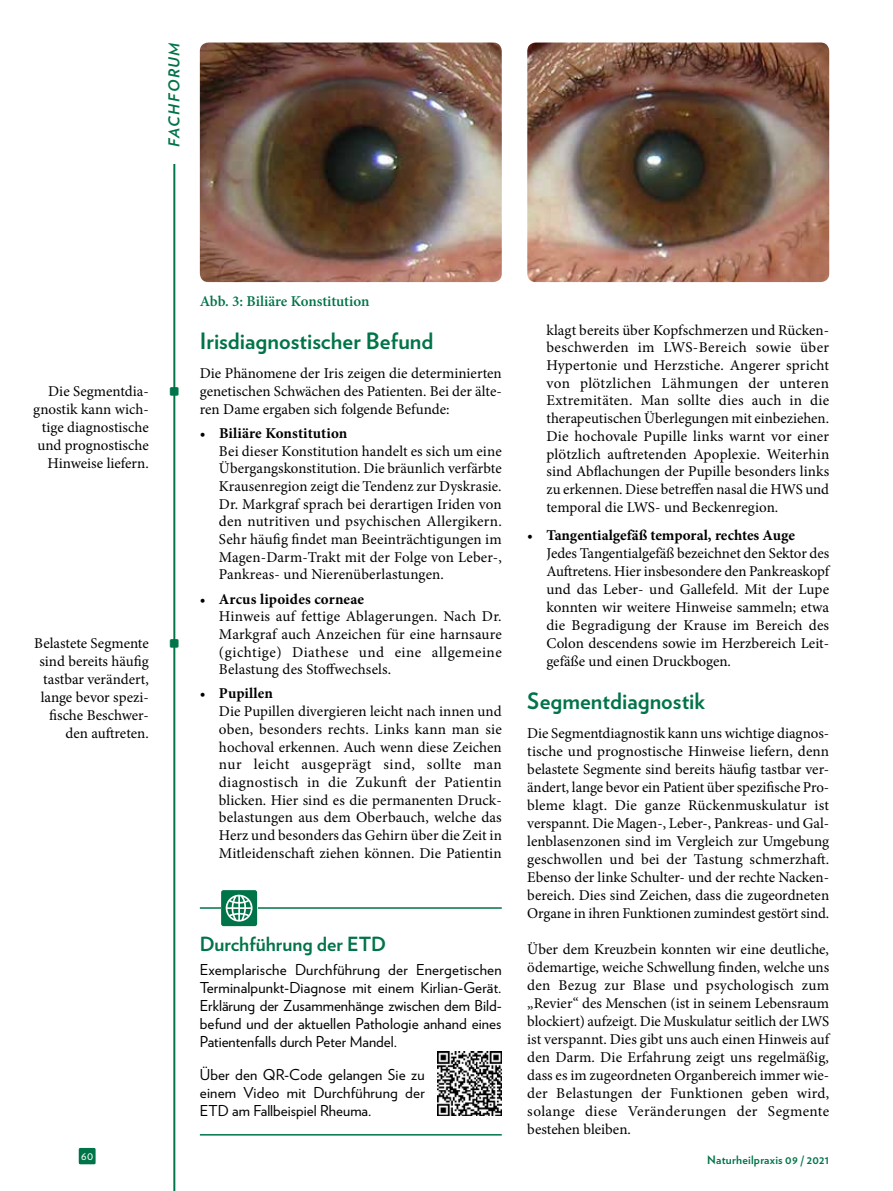
<style>
.page{position:relative;width:893px;height:1191px;background:#fff}
.page>*{position:absolute;margin:0;border:0;box-sizing:border-box;transform-origin:0 0}
.t1{font:700 22.5px "Verlag";letter-spacing:.005em;color:#007449}
.t2{font:700 19.5px "Verlag";color:#007449}
.t3{font:15.75px "Pflaum Dekorativ";color:#007449}
.t4{font:15px/18px "Minion Pro";letter-spacing:.005em;color:#000;text-align:justify}
.t5{font:15px/18px "Verlag";color:#000;text-align:justify}
.t6{font:600 15px "Minion Pro";letter-spacing:-.005em;color:#007449}
.t7{font:italic 700 15px "Verlag";color:#007449}
.t8{font:700 11.55px "Verlag";letter-spacing:.02em;color:#007449}
.t9{font:11.55px "Verlag";color:#fff}
.s1{font-weight:700}
</style>
<div class="page">
<hr style="left:173px;top:43px;width:2px;height:1148px;background:#007449">
<div style="left:168px;top:43px;width:15px;height:121px;background:#fff"></div>
<img style="left:200px;top:43px;width:302px;height:239px">
<img style="left:527px;top:43px;width:302px;height:239px">
<hr style="left:200px;top:907px;width:302px;height:1px;background:#007449">
<hr style="left:200px;top:1134px;width:302px;height:1px;background:#007449">
<div style="left:221px;top:890px;width:36px;height:36px;background:#007449;border-radius:2px"></div>
<svg style="left:226px;top:894px;width:27px;height:27px"></svg>
<img style="left:438px;top:1051px;width:64px;height:65px">
<div style="left:79px;top:1148px;width:17px;height:16px;background:#007449;border-radius:2px"></div>
<p class="t7" style="left:162px;top:147px;width:106px;rotate:-90deg">Fachforum</p>
<p class="t4" style="left:48px;top:382px;width:100px">Die Segmentdia-</p>
<p class="t3" style="left:170px;top:385px;width:11px">❏</p>
<p class="t4" style="left:33px;top:400px;width:117px;text-align:right">gnostik kann wich&shy;tige diagnostische und prognostische<br>Hinweise liefern.</p>
<p class="t4" style="left:34px;top:634px;width:116px">Belastete Segmente</p>
<p class="t3" style="left:170px;top:637px;width:11px">❏</p>
<p class="t4" style="left:39px;top:652px;width:111px;text-align:right">sind bereits häufig tastbar verändert, lange bevor spezi&shy;fische Beschwer&shy;den auftreten.</p>
<p class="t6" style="left:200px;top:290px;width:171px">Abb. 3: Biliäre Konstitution</p>
<h1 class="t1" style="left:200px;top:323px;width:235px">Irisdiagnostischer Befund</h1>
<p class="t4" style="left:200px;top:364px;width:303px">Die Phänomene der Iris zeigen die determinierten genetischen Schwächen des Patienten. Bei der älte&shy;ren Dame ergaben sich folgende Befunde:</p>
<p class="t4" style="left:219px;top:424px;width:284px;text-align:left;text-indent:-19px">• <span class="s1">Biliäre Konstitution<br></span>Bei dieser Konstitution handelt es sich um eine Übergangskonstitution. Die bräunlich verfärbte Krausenregion zeigt die Tendenz zur Dyskrasie.<br>Dr. Markgraf sprach bei derartigen Iriden von den nutritiven und psychischen Allergikern.<br>Sehr häufig findet man Beeinträchtigungen im Magen-Darm-Trakt mit der Folge von Leber-, Pankreas- und Nierenüberlastungen.</p>
<p class="t4" style="left:219px;top:590px;width:284px;text-align:left;text-indent:-19px">• <span class="s1">Arcus lipoides corneae<br></span>Hinweis auf fettige Ablagerungen. Nach Dr.<br>Markgraf auch Anzeichen für eine harnsaure (gichtige) Diathese und eine allgemeine Belastung des Stoffwechsels.</p>
<p class="t4" style="left:219px;top:685px;width:284px;text-align:left;text-indent:-19px">• <span class="s1">Pupillen<br></span>Die Pupillen divergieren leicht nach innen und oben, besonders rechts. Links kann man sie hochoval erkennen. Auch wenn diese Zeichen nur leicht ausgeprägt sind, sollte man diagnostisch in die Zukunft der Patientin blicken. Hier sind es die permanenten Druck&shy;belastungen aus dem Oberbauch, welche das Herz und besonders das Gehirn über die Zeit in Mitleidenschaft ziehen können. Die Patientin</p>
<p class="t9" style="left:81px;top:1147px;width:14px">60</p>
<h2 class="t2" style="left:200px;top:928px;width:188px">Durchführung der ETD</h2>
<p class="t5" style="left:200px;top:960px;width:303px">Exemplarische Durchführung der Energetischen Terminalpunkt-Diagnose mit einem Kirlian-Gerät.<br>Erklärung der Zusammenhänge zwischen dem Bild&shy;befund und der aktuellen Pathologie anhand eines Patientenfalls durch Peter Mandel.</p>
<p class="t5" style="left:200px;top:1064px;width:226px">Über den QR-Code gelangen Sie zu einem Video mit Durchführung der ETD am Fallbeispiel Rheuma.</p>
<p class="t4" style="left:546px;top:321px;width:284px">klagt bereits über Kopfschmerzen und Rücken&shy;beschwerden im LWS-Bereich sowie über Hypertonie und Herzstiche. Angerer spricht von plötzlichen Lähmungen der unteren Extremitäten. Man sollte dies auch in die therapeutischen Überlegungen mit einbeziehen.<br>Die hochovale Pupille links warnt vor einer plötzlich auftretenden Apoplexie. Weiterhin sind Abflachungen der Pupille besonders links zu erkennen. Diese betreffen nasal die HWS und temporal die LWS- und Beckenregion.</p>
<p class="t4" style="left:546px;top:526px;width:284px;text-align:left;text-indent:-19px">• <span class="s1">Tangentialgefäß temporal, rechtes Auge </span>Jedes Tangentialgefäß bezeichnet den Sektor des Auftretens. Hier insbesondere den Pankreaskopf und das Leber- und Gallefeld. Mit der Lupe konnten wir weitere Hinweise sammeln; etwa die Begradigung der Krause im Bereich des Colon descendens sowie im Herzbereich Leit&shy;gefäße und einen Druckbogen.</p>
<h1 class="t1" style="left:527px;top:683px;width:179px">Segmentdiagnostik</h1>
<p class="t4" style="left:527px;top:724px;width:304px">Die Segmentdiagnostik kann uns wichtige diagnos&shy;tische und prognostische Hinweise liefern, denn belastete Segmente sind bereits häufig tastbar ver&shy;ändert, lange bevor ein Patient über spezifische Pro&shy;bleme klagt. Die ganze Rückenmuskulatur ist verspannt. Die Magen-, Leber-, Pankreas- und Gal&shy;lenblasenzonen sind im Vergleich zur Umgebung geschwollen und bei der Tastung schmerzhaft.<br>Ebenso der linke Schulter- und der rechte Nacken&shy;bereich. Dies sind Zeichen, dass die zugeordneten Organe in ihren Funktionen zumindest gestört sind.</p>
<p class="t4" style="left:527px;top:940px;width:303px">Über dem Kreuzbein konnten wir eine deutliche, ödemartige, weiche Schwellung finden, welche uns den Bezug zur Blase und psychologisch zum „Revier“ des Menschen (ist in seinem Lebensraum blockiert) aufzeigt. Die Muskulatur seitlich der LWS ist verspannt. Dies gibt uns auch einen Hinweis auf den Darm. Die Erfahrung zeigt uns regelmäßig, dass es im zugeordneten Organbereich immer wie&shy;der Belastungen der Funktionen geben wird, solange diese Veränderungen der Segmente bestehen bleiben.</p>
<p class="t8" style="left:707px;top:1151px;width:123px">Naturheilpraxis 09 / 2021</p>
</div>
